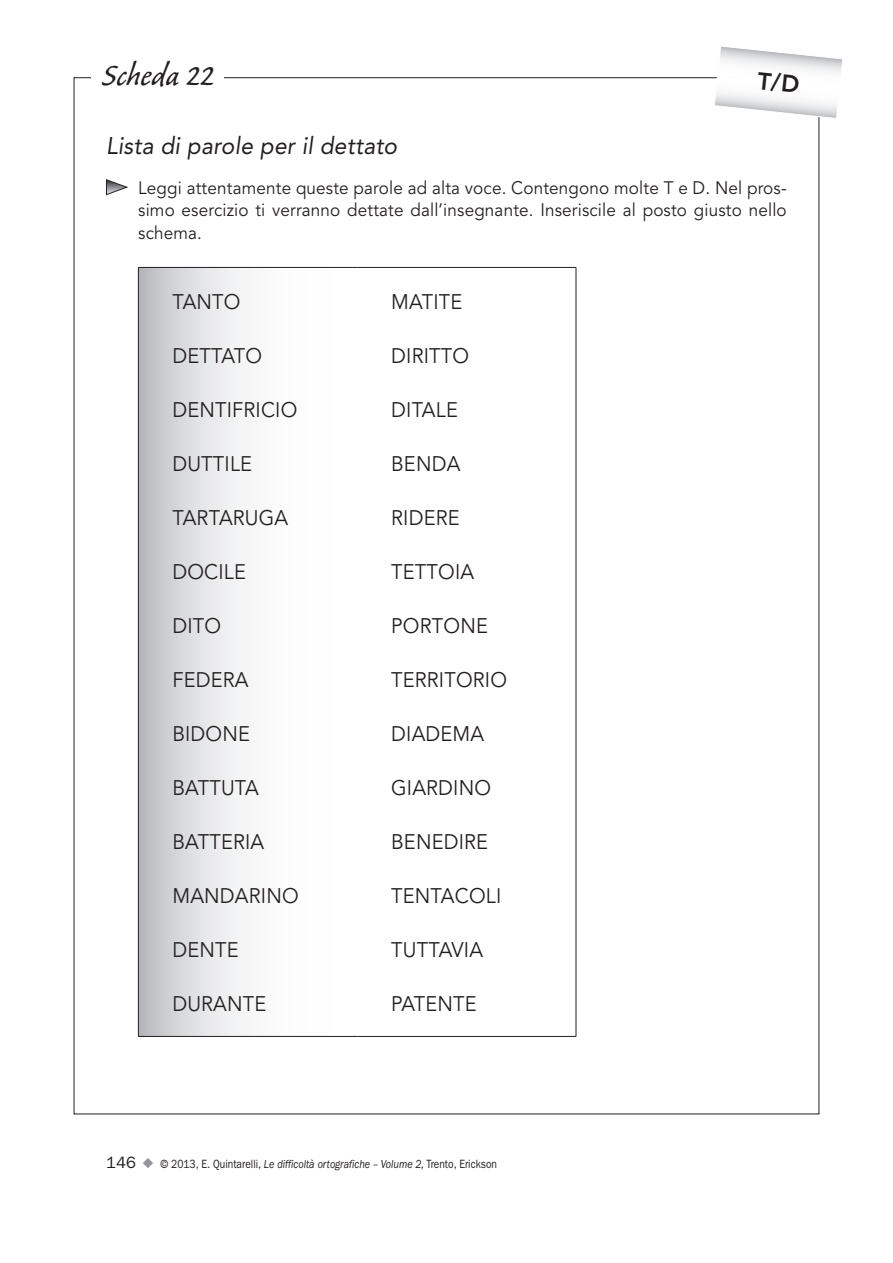
<style>
.page{position:relative;width:893px;height:1263px;background:#fff}
.page>*{position:absolute;margin:0;border:0;box-sizing:border-box;transform-origin:0 0}
.t1{font:39px "Caliban Std";letter-spacing:.01em;color:#231f20;scale:.95 1}
.t2{font:italic 24px "Avenir LT Std";letter-spacing:.01em;color:#231f20;scale:.95 1}
.t3{font:21px "Avenir LT Std";letter-spacing:.01em;color:#231f20;scale:.95 1}
.t4{font:18px/22.5px "Avenir LT Std";letter-spacing:.01em;color:#231f20;text-align:justify;scale:.95 1}
.t5{font:12px "ITC Franklin Gothic Std";color:#231f20;scale:.85 1}
.s1{font-size:16.5px}
.s2{color:#939598}
.s3{font-style:italic}
</style>
<div class="page">
<svg style="left:106px;top:179px;width:21px;height:16px"></svg>
<svg style="left:139px;top:268px;width:218px;height:768px"></svg>
<hr style="left:138px;top:267px;width:219px;height:1px;background:#231f20">
<hr style="left:138px;top:268px;width:1px;height:768px;background:#231f20">
<hr style="left:357px;top:267px;width:219px;height:1px;background:#231f20">
<hr style="left:576px;top:268px;width:1px;height:768px;background:#231f20">
<hr style="left:138px;top:1036px;width:219px;height:1px;background:#231f20">
<hr style="left:357px;top:1036px;width:219px;height:1px;background:#231f20">
<svg style="left:714px;top:46px;width:128px;height:73px"></svg>
<h1 class="t1" style="left:102px;top:56px;width:119px">Scheda 22</h1>
<p class="t2" style="left:106px;top:132px;width:308px">Lista di parole per il dettato</p>
<p class="t4" style="left:138px;top:177px;width:684px">Leggi attentamente queste parole ad alta voce. Contengono molte T e D. Nel pros&shy;simo esercizio ti verranno dettate dall’insegnante. Inseriscile al posto giusto nello schema.</p>
<p class="t3" style="left:172px;top:289px;width:73px">TANTO</p>
<p class="t3" style="left:172px;top:343px;width:96px">DETTATO</p>
<p class="t3" style="left:172px;top:397px;width:133px">DENTIFRICIO</p>
<p class="t3" style="left:172px;top:451px;width:85px">DUTTILE</p>
<p class="t3" style="left:172px;top:505px;width:123px">TARTARUGA</p>
<p class="t3" style="left:172px;top:559px;width:79px">DOCILE</p>
<p class="t3" style="left:172px;top:613px;width:53px">DITO</p>
<p class="t3" style="left:172px;top:667px;width:82px">FEDERA</p>
<p class="t3" style="left:172px;top:721px;width:83px">BIDONE</p>
<p class="t3" style="left:172px;top:775px;width:93px">BATT UTA</p>
<p class="t3" style="left:172px;top:829px;width:98px">BATTERIA</p>
<p class="t3" style="left:172px;top:883px;width:134px">MANDARINO</p>
<p class="t3" style="left:172px;top:937px;width:71px">DENTE</p>
<p class="t3" style="left:172px;top:991px;width:100px">DURANTE</p>
<p class="t3" style="left:391px;top:289px;width:76px">MATITE</p>
<p class="t3" style="left:391px;top:343px;width:83px">DIRITTO</p>
<p class="t3" style="left:391px;top:397px;width:72px">DITALE</p>
<p class="t3" style="left:391px;top:451px;width:74px">BENDA</p>
<p class="t3" style="left:391px;top:505px;width:73px">RIDERE</p>
<p class="t3" style="left:391px;top:559px;width:89px">TETTOIA</p>
<p class="t3" style="left:391px;top:613px;width:103px">PORTONE</p>
<p class="t3" style="left:391px;top:667px;width:123px">TERRITORIO</p>
<p class="t3" style="left:391px;top:721px;width:99px">DIADEMA</p>
<p class="t3" style="left:391px;top:775px;width:107px">GIARDINO</p>
<p class="t3" style="left:391px;top:829px;width:103px">BENEDIRE</p>
<p class="t3" style="left:391px;top:883px;width:117px">TENTACOLI</p>
<p class="t3" style="left:391px;top:937px;width:98px">TUTTAVIA</p>
<p class="t3" style="left:391px;top:991px;width:92px">PATENTE</p>
<p class="t5" style="left:106px;top:1157px;width:461px"><span class="s1">146</span> <span class="s2">◆</span> © 2013, E. Quintarelli, <span class="s3">Le difficoltà ortografiche – Volume 2,</span> Trento, Erickson</p>
</div>
